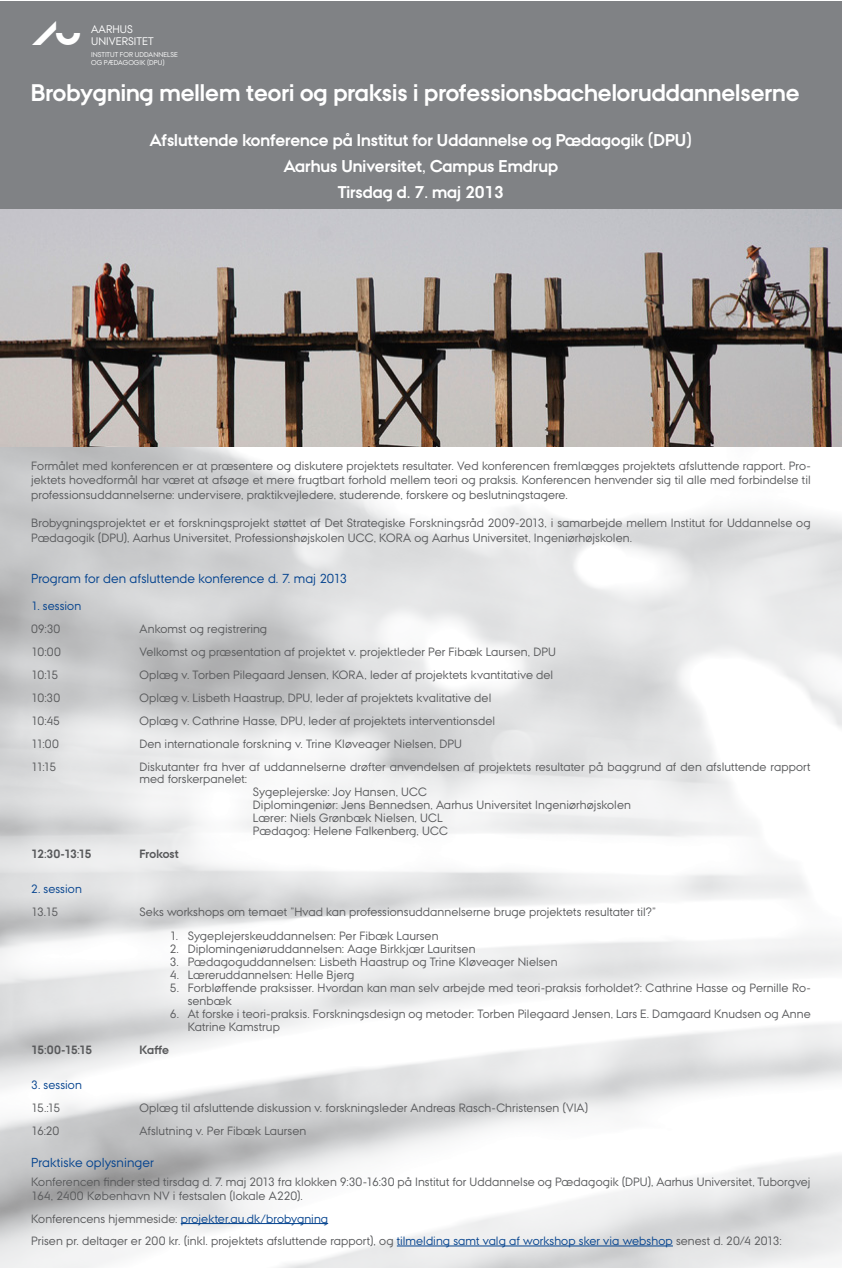
<style>
.page{position:relative;width:842px;height:1268px;background:#fff}
.page>*{position:absolute;margin:0;border:0;box-sizing:border-box;transform-origin:0 0}
.t1{font:700 24px "AU Passata";color:#fff}
.t2{font:700 17px/26px "AU Passata";color:#fff;text-align:center}
.t3{font:13px "AU Passata";letter-spacing:.005em;color:#03428e}
.t4{font:12px/23px "AU Passata";letter-spacing:.01em;color:#58595b}
.t5{font:12px/23px "AU Passata";letter-spacing:-.05em;color:#58595b}
.t6{font:700 12px "AU Passata";letter-spacing:-.015em;color:#58595b}
.t7{font:12px "AU Passata";letter-spacing:.005em;color:#03428e}
.t8{font:700 12px "AU Passata";letter-spacing:.005em;color:#58595b}
.t9{font:11px/12px "AU Passata";color:#fff}
.t10{font:7px "AU Passata";color:#fff}
.s1{font-family:"AU Peto";font-size:24px}
.s2{color:#03428e}
</style>
<div class="page">
<img style="left:0;top:446px;width:842px;height:821px">
<div style="left:0;top:1px;width:842px;height:208px;background:#808285"></div>
<img style="left:0;top:209px;width:842px;height:237px">
<hr style="left:181px;top:1222px;width:147px;height:1px;background:#03428e">
<hr style="left:397px;top:1245px;width:276px;height:1px;background:#03428e">
<p class="t9" style="left:32px;top:23px;width:123px;text-indent:59px">AARHUS<br><span class="s1">AU</span> UNIVERSITET</p>
<h1 class="t1" style="left:31px;top:79px;width:770px">Brobygning mellem teori og praksis i professionsbacheloruddannelserne</h1>
<h2 class="t2" style="left:150px;top:127px;width:544px">Afsluttende konference på Institut for Uddannelse og Pædagogik (DPU)<br>Aarhus Universitet, Campus Emdrup<br>Tirsdag d. 7. maj 2013</h2>
<p class="t10" style="left:91px;top:51px;width:88px">INSTITUT FOR UDDANNELSE</p>
<p class="t10" style="left:91px;top:59px;width:75px">OG PÆDAGOGIK (DPU)</p>
<p class="t4" style="left:31px;top:458px;width:781px;line-height:14.4px;text-align:justify">Formålet med konferencen er at præsentere og diskutere projektets resultater. Ved konferencen fremlægges projektets afsluttende rapport. Pro&shy;jektets hovedformål har været at afsøge et mere frugtbart forhold mellem teori og praksis. Konferencen henvender sig til alle med forbindelse til professionsuddannelserne: undervisere, praktikvejledere, studerende, forskere og beslutningstagere.</p>
<p class="t4" style="left:31px;top:515px;width:781px;line-height:14.4px">Brobygningsprojektet er et forskningsprojekt støttet af Det Strategiske Forskningsråd 2009-2013, i samarbejde mellem Institut for Uddannelse og<br>Pædagogik (DPU), Aarhus Universitet, Professionshøjskolen UCC, KORA og Aarhus Universitet, Ingeniørhøjskolen.</p>
<p class="t3" style="left:31px;top:570px;width:318px">Program for den afsluttende konference d. 7. maj 2013</p>
<p class="t4" style="left:140px;top:617px;width:672px">Ankomst og registrering<br>Velkomst og præsentation af projektet v. projektleder Per Fibæk Laursen, DPU<br>Oplæg v. Torben Pilegaard Jensen, KORA, leder af projektets kvantitative del<br>Oplæg v. Lisbeth Haastrup, DPU, leder af projektets kvalitative del<br>Oplæg v. Cathrine Hasse, DPU, leder af projektets interventionsdel<br>Den internationale forskning v. Trine Kløveager Nielsen, DPU<br>Diskutanter fra hver af uddannelserne drøfter anvendelsen af projektets resultater på baggrund af den afsluttende rapport</p>
<p class="t4" style="left:140px;top:767px;width:109px">med forskerpanelet:</p>
<p class="t4" style="left:253px;top:785px;width:379px;line-height:13px">Sygeplejerske: Joy Hansen, UCC<br>Diplomingeniør: Jens Bennedsen, Aarhus Universitet Ingeniørhøjskolen Lærer: Niels Grønbæk Nielsen, UCL<br>Pædagog: Helene Falkenberg, UCC</p>
<p class="t8" style="left:140px;top:846px;width:41px">Frokost</p>
<p class="t7" style="left:31px;top:599px;width:52px">1. session</p>
<p class="t5" style="left:31px;top:617px;width:31px">09:30<br>10:00<br>10:15<br>10:30<br>10:45<br>11:00<br>11:15</p>
<p class="t6" style="left:31px;top:846px;width:62px">12:30-13:15</p>
<p class="t7" style="left:31px;top:881px;width:52px">2. session</p>
<p class="t4" style="left:31px;top:899px;width:29px">13.15</p>
<p class="t4" style="left:140px;top:899px;width:518px">Seks workshops om temaet ”Hvad kan professionsuddannelserne bruge projektets resultater til?”</p>
<p class="t4" style="left:170px;top:924px;width:270px">1. Sygeplejerskeuddannelsen: Per Fibæk Laursen</p>
<p class="t4" style="left:170px;top:937px;width:307px">2. Diplomingeniøruddannelsen: Aage Birkkjær Lauritsen</p>
<p class="t4" style="left:170px;top:950px;width:389px">3. Pædagoguddannelsen: Lisbeth Haastrup og Trine Kløveager Nielsen</p>
<p class="t4" style="left:170px;top:963px;width:186px">4. Læreruddannelsen: Helle Bjerg</p>
<p class="t4" style="left:188px;top:981px;width:625px;line-height:13px;text-indent:-18px">5. Forbløffende praksisser. Hvordan kan man selv arbejde med teori-praksis forholdet?: Cathrine Hasse og Pernille Ro&shy;senbæk</p>
<p class="t4" style="left:188px;top:1007px;width:624px;line-height:13px;text-indent:-18px">6. At forske i teori-praksis. Forskningsdesign og metoder: Torben Pilegaard Jensen, Lars E. Damgaard Knudsen og Anne<br>Katrine Kamstrup</p>
<p class="t6" style="left:140px;top:1042px;width:31px">Kaffe</p>
<p class="t6" style="left:31px;top:1042px;width:63px">15:00-15:15</p>
<p class="t7" style="left:31px;top:1077px;width:52px">3. session</p>
<p class="t4" style="left:31px;top:1095px;width:31px">15.:15<br>16:20</p>
<p class="t3" style="left:31px;top:1154px;width:124px">Praktiske oplysninger</p>
<p class="t4" style="left:31px;top:1173px;width:781px;line-height:14.4px">Konferencen finder sted tirsdag d. 7. maj 2013 fra klokken 9:30-16:30 på Institut for Uddannelse og Pædagogik (DPU), Aarhus Universitet, Tuborgvej<br>164, 2400 København NV i festsalen (lokale A220).</p>
<p class="t4" style="left:31px;top:1206px;width:752px;line-height:22.4px">Konferencens hjemmeside: <span class="s2">projekter.au.dk/brobygning<br></span>Prisen pr. deltager er 200 kr. (inkl. projektets afsluttende rapport), og <span class="s2">tilmelding samt valg af workshop sker via webshop</span> senest d. 20/4 2013:</p>
<p class="t4" style="left:140px;top:1095px;width:450px">Oplæg til afsluttende diskussion v. forskningsleder Andreas Rasch-Christensen (VIA)<br>Afslutning v. Per Fibæk Laursen</p>
</div>
